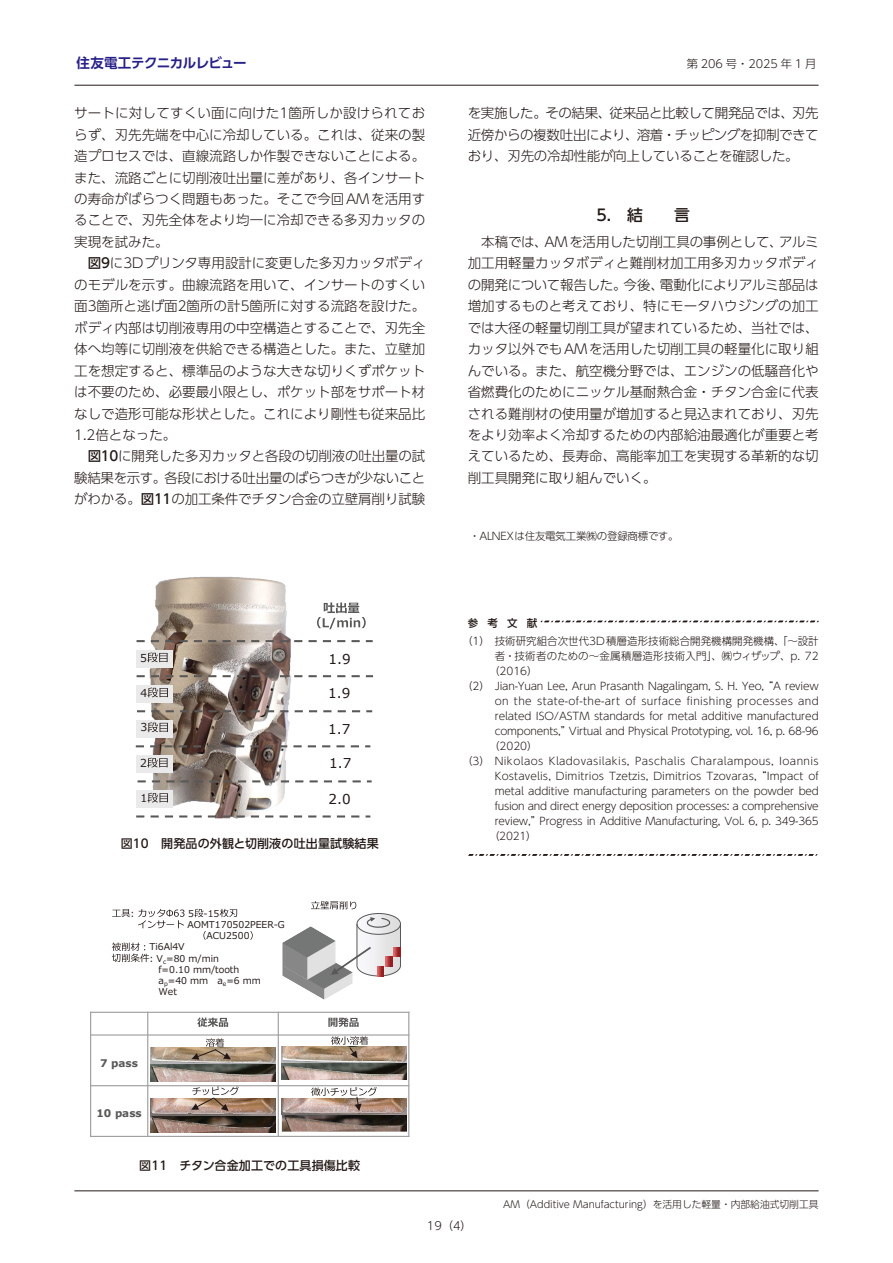
<style>
.page{position:relative;width:893px;height:1263px;background:#fff}
.page>*{position:absolute;margin:0;border:0;box-sizing:border-box;transform-origin:0 0}
.本文-章タイトル{font:500 15.75px "UD Shin Go Pro";color:#231916}
.t1{font:13.65px "Verdana";color:#231916}
.本文-基本{font:300 13.5px/21.5px "UD Shin Go Pro";color:#231916;text-align:justify}
.t2{font:700 13.5px "UD Shin Go Pro De";letter-spacing:-.035em;color:#272088}
.キャプション{font:500 12px "UD Shin Go Pro";letter-spacing:.015em;color:#231916}
.t3{font:300 11.25px "UD Shin Go Pro";color:#231916}
.t4{font:10.95px "Meiryo";color:#231916}
.参考文献{font:300 10.5px "UD Shin Go Pro";letter-spacing:-.01em;color:#231916}
.参考文献-2{font:300 10.5px "UD Shin Go Pro";letter-spacing:.035em;color:#231916}
.参考文献-3{font:300 10.5px "UD Shin Go Pro";letter-spacing:.015em;color:#231916}
.参考文献-4{font:300 10.5px "UD Shin Go Pro";letter-spacing:.025em;color:#231916}
.登録商標{font:300 10.5px "UD Shin Go Pro";letter-spacing:-.02em;color:#231916}
.t5{font:700 10.5px "Verdana";color:#595857}
.参考文献-5{font:500 10.5px "UD Shin Go Pro";color:#231916}
.t6{font:300 9.75px "UD Shin Go Pro";color:#231916}
.t7{font:9.45px "Meiryo";letter-spacing:.005em;color:#231916}
.s1{font-weight:500}
</style>
<div class="page">
<hr style="left:74px;top:85px;width:745px;height:1px;background:#231916">
<hr style="left:74px;top:1190px;width:745px;height:1px;background:#231916">
<svg style="left:541px;top:621px;width:278px;height:1px"></svg>
<svg style="left:468px;top:854px;width:350px;height:2px"></svg>
<img style="left:135px;top:576px;width:193px;height:243px">
<svg style="left:138px;top:780px;width:234px;height:2px"></svg>
<svg style="left:136px;top:815px;width:234px;height:2px"></svg>
<svg style="left:137px;top:710px;width:235px;height:2px"></svg>
<svg style="left:137px;top:640px;width:236px;height:2px"></svg>
<svg style="left:136px;top:745px;width:234px;height:2px"></svg>
<div style="left:136px;top:650px;width:37px;height:17px;background:#eaeaea"></div>
<svg style="left:147px;top:652px;width:21px;height:10px"></svg>
<div style="left:137px;top:685px;width:36px;height:17px;background:#eaeaea"></div>
<svg style="left:148px;top:687px;width:20px;height:10px"></svg>
<div style="left:137px;top:720px;width:36px;height:17px;background:#eaeaea"></div>
<svg style="left:148px;top:722px;width:20px;height:10px"></svg>
<div style="left:136px;top:755px;width:37px;height:18px;background:#eaeaea"></div>
<svg style="left:147px;top:758px;width:21px;height:9px"></svg>
<div style="left:137px;top:790px;width:36px;height:18px;background:#eaeaea"></div>
<svg style="left:148px;top:793px;width:20px;height:9px"></svg>
<svg style="left:317px;top:602px;width:49px;height:27px"></svg>
<svg style="left:137px;top:675px;width:236px;height:2px"></svg>
<img style="left:288px;top:977px;width:64px;height:22px">
<img style="left:282px;top:926px;width:54px;height:53px">
<hr style="left:147px;top:1012px;width:1px;height:125px;background:#9f9fa0">
<hr style="left:278px;top:1012px;width:1px;height:125px;background:#9f9fa0">
<hr style="left:90px;top:1034px;width:319px;height:1px;background:#9f9fa0">
<hr style="left:90px;top:1085px;width:319px;height:1px;background:#9f9fa0">
<hr style="left:90px;top:1012px;width:1px;height:125px;background:#9f9fa0">
<hr style="left:408px;top:1012px;width:1px;height:125px;background:#9f9fa0">
<hr style="left:90px;top:1012px;width:319px;height:1px;background:#9f9fa0">
<hr style="left:90px;top:1136px;width:319px;height:1px;background:#9f9fa0">
<svg style="left:197px;top:1017px;width:31px;height:10px"></svg>
<svg style="left:328px;top:1017px;width:31px;height:10px"></svg>
<img style="left:281px;top:1046px;width:125px;height:34px">
<img style="left:282px;top:1098px;width:125px;height:33px">
<img style="left:150px;top:1047px;width:126px;height:34px">
<img style="left:150px;top:1099px;width:125px;height:33px">
<svg style="left:192px;top:1038px;width:39px;height:22px"></svg>
<svg style="left:191px;top:1086px;width:48px;height:25px"></svg>
<svg style="left:311px;top:1087px;width:66px;height:24px"></svg>
<svg style="left:112px;top:909px;width:18px;height:8px"></svg>
<svg style="left:194px;top:909px;width:9px;height:8px"></svg>
<svg style="left:220px;top:909px;width:17px;height:8px"></svg>
<svg style="left:138px;top:909px;width:46px;height:19px"></svg>
<svg style="left:203px;top:931px;width:3px;height:9px"></svg>
<svg style="left:250px;top:931px;width:3px;height:9px"></svg>
<svg style="left:112px;top:942px;width:37px;height:20px"></svg>
<svg style="left:311px;top:901px;width:90px;height:76px"></svg>
<svg style="left:331px;top:1036px;width:37px;height:22px"></svg>
<p class="t2" style="left:77px;top:52px;width:172px">住友電工テクニカルレビュー</p>
<p class="t3" style="left:687px;top:55px;width:131px">第 206 号・2025 年 1 月</p>
<p class="本文-基本" style="left:74px;top:102px;width:353px">サートに対してすくい面に向けた1箇所しか設けられておらず、刃先先端を中心に冷却している。これは、従来の製造プロセスでは、直線流路しか作製できないことによる。また、流路ごとに切削液吐出量に差があり、各インサートの寿命がばらつく問題もあった。そこで今回AMを活用することで、刃先全体をより均一に冷却できる多刃カッタの実現を試みた。</p>
<p class="本文-基本" style="left:74px;top:252px;width:353px;text-indent:14px"><span class="s1">図9</span>に3Dプリンタ専用設計に変更した多刃カッタボディのモデルを示す。曲線流路を用いて、インサートのすくい面3箇所と逃げ面2箇所の計5箇所に対する流路を設けた。ボディ内部は切削液専用の中空構造とすることで、刃先全体へ均等に切削液を供給できる構造とした。また、立壁加工を想定すると、標準品のような大きな切りくずポケットは不要のため、必要最小限とし、ポケット部をサポート材なしで造形可能な形状とした。これにより剛性も従来品比1.2倍となった。</p>
<p class="本文-基本" style="left:74px;top:445px;width:353px;text-indent:14px"><span class="s1">図10</span>に開発した多刃カッタと各段の切削液の吐出量の試験結果を示す。各段における吐出量のばらつきが少ないことがわかる。<span class="s1">図11</span>の加工条件でチタン合金の立壁肩削り試験</p>
<p class="t4" style="left:140px;top:650px;width:8px">5</p>
<p class="t4" style="left:140px;top:685px;width:8px">4</p>
<p class="t4" style="left:140px;top:720px;width:8px">3</p>
<p class="t4" style="left:140px;top:755px;width:8px">2</p>
<p class="t4" style="left:140px;top:790px;width:8px">1</p>
<p class="t1" style="left:329px;top:789px;width:24px">2.0</p>
<p class="t1" style="left:329px;top:650px;width:24px">1.9</p>
<p class="t1" style="left:328px;top:684px;width:24px">1.9</p>
<p class="t1" style="left:328px;top:720px;width:24px">1.7</p>
<p class="t1" style="left:329px;top:754px;width:24px">1.7</p>
<p class="キャプション" style="left:121px;top:833px;width:259px">図10　開発品の外観と切削液の吐出量試験結果</p>
<p class="t7" style="left:131px;top:906px;width:6px">:</p>
<p class="t7" style="left:188px;top:906px;width:33px">5 -15</p>
<p class="t7" style="left:188px;top:918px;width:99px">AOMT170502PEER-G</p>
<p class="t7" style="left:207px;top:929px;width:45px">ACU2500</p>
<p class="t7" style="left:149px;top:940px;width:37px">Ti6Al4V</p>
<p class="t7" style="left:149px;top:951px;width:71px">: V<sub>c</sub>=80 m/min</p>
<p class="t7" style="left:159px;top:963px;width:82px">f=0.10 mm/tooth</p>
<p class="t7" style="left:159px;top:974px;width:104px">a<sub>p</sub>=40 mm a<sub>e</sub>=6 mm</p>
<p class="t7" style="left:159px;top:985px;width:20px">Wet</p>
<p class="t5" style="left:100px;top:1055px;width:39px">7 pass</p>
<p class="t5" style="left:96px;top:1106px;width:47px">10 pass</p>
<p class="キャプション" style="left:139px;top:1155px;width:222px">図11　チタン合金加工での工具損傷比較</p>
<p class="本文-基本" style="left:468px;top:102px;width:353px">を実施した。その結果、従来品と比較して開発品では、刃先近傍からの複数吐出により、溶着・チッピングを抑制できており、刃先の冷却性能が向上していることを確認した。</p>
<p class="本文-章タイトル" style="left:596px;top:203px;width:95px">5.　結　　言</p>
<p class="本文-基本" style="left:468px;top:231px;width:353px;text-indent:14px">本稿では、AMを活用した切削工具の事例として、アルミ加工用軽量カッタボディと難削材加工用多刃カッタボディの開発について報告した。今後、電動化によりアルミ部品は増加するものと考えており、特にモータハウジングの加工では大径の軽量切削工具が望まれているため、当社では、カッタ以外でもAMを活用した切削工具の軽量化に取り組んでいる。また、航空機分野では、エンジンの低騒音化や省燃費化のためにニッケル基耐熱合金・チタン合金に代表される難削材の使用量が増加すると見込まれており、刃先をより効率よく冷却するための内部給油最適化が重要と考えているため、長寿命、高能率加工を実現する革新的な切削工具開発に取り組んでいく。</p>
<p class="登録商標" style="left:470px;top:527px;width:210px">・ALNEXは住友電気工業㈱の登録商標です。</p>
<p class="参考文献-5" style="left:468px;top:614px;width:71px">参考文献</p>
<p class="参考文献" style="left:462px;top:632px;width:358px">（1）技術研究組合次世代3D積層造形技術総合開発機構開発機構、「～設計</p>
<p class="参考文献-4" style="left:495px;top:647px;width:326px">者・技術者のための～金属積層造形技術入門」、㈱ウィザップ、p. 72</p>
<p class="参考文献" style="left:489px;top:662px;width:50px">（2016）</p>
<p class="参考文献" style="left:462px;top:677px;width:358px">（2） Jian-Yuan Lee, Arun Prasanth Nagalingam, S. H. Yeo, “A review</p>
<p class="参考文献-2" style="left:495px;top:692px;width:326px">on the state-of-the-art of surface finishing processes and</p>
<p class="参考文献" style="left:495px;top:707px;width:325px">related ISO/ASTM standards for metal additive manufactured</p>
<p class="参考文献" style="left:495px;top:722px;width:326px">components,”Virtual and Physical Prototyping, vol. 16, p. 68-96</p>
<p class="参考文献" style="left:489px;top:737px;width:50px">（2020）</p>
<p class="参考文献-2" style="left:462px;top:752px;width:358px">（3） Nikolaos Kladovasilakis, Paschalis Charalampous, Ioannis</p>
<p class="参考文献-3" style="left:495px;top:767px;width:326px">Kostavelis, Dimitrios Tzetzis, Dimitrios Tzovaras, “Impact of</p>
<p class="参考文献" style="left:495px;top:782px;width:326px">metal additive manufacturing parameters on the powder bed</p>
<p class="参考文献" style="left:495px;top:797px;width:326px">fusion and direct energy deposition processes: a comprehensive</p>
<p class="参考文献" style="left:495px;top:812px;width:326px">review,”Progress in Additive Manufacturing, Vol. 6, p. 349-365</p>
<p class="参考文献" style="left:489px;top:827px;width:49px">（2021）</p>
<p class="t6" style="left:503px;top:1196px;width:317px">AM（Additive Manufacturing）を活用した軽量・内部給油式切削工具</p>
<p class="t3" style="left:427px;top:1217px;width:46px">19（4）</p>
</div>
